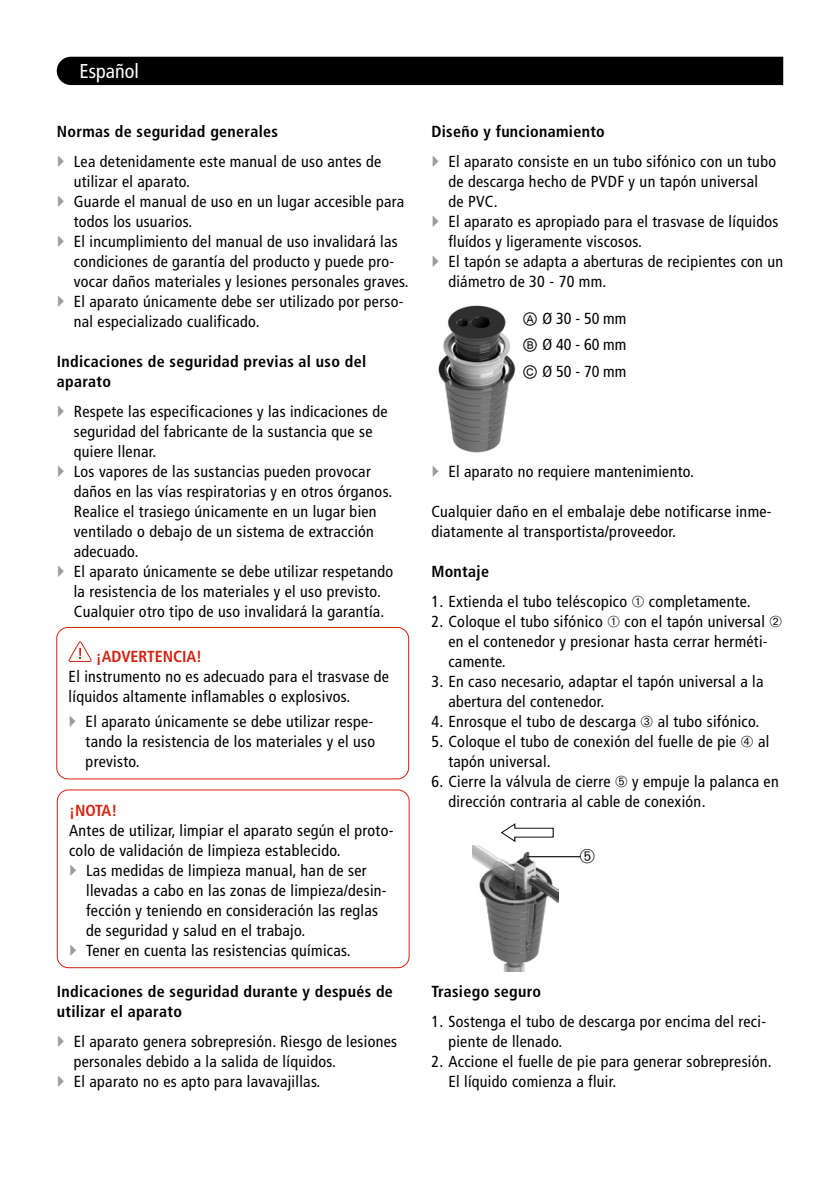
<style>
.page{position:relative;width:840px;height:1191px;background:#fff}
.page>*{position:absolute;margin:0;border:0;box-sizing:border-box;transform-origin:0 0}
.t1{font:condensed 20px "Frutiger";color:#fff}
.t2{font:condensed 16px/20px "Frutiger";letter-spacing:.02em;color:#000}
.t3{font:700 condensed 16px/20px "Frutiger";letter-spacing:.02em;color:#000}
.t4{font:700 condensed 16px "Frutiger";color:#d32210}
.s1{font-family:"Arial Unicode MS";font-stretch:normal}
</style>
<div class="page">
<div style="left:57px;top:57px;width:725px;height:28px;background:#000"></div>
<svg style="left:69px;top:641px;width:23px;height:21px"></svg>
<div style="left:56px;top:627px;width:353px;height:152px;border:1px solid #d32210;border-radius:11px"></div>
<div style="left:57px;top:789px;width:352px;height:179px;border:1px solid #d32210;border-radius:11px"></div>
<img style="left:438px;top:305px;width:78px;height:148px">
<img style="left:472px;top:845px;width:86px;height:126px">
<svg style="left:501px;top:823px;width:52px;height:19px"></svg>
<hr style="left:527px;top:856px;width:53px;height:1px;background:#000">
<p class="t1" style="left:79px;top:60px;width:61px">Español</p>
<p class="t3" style="left:57px;top:121px;width:223px">Normas de seguridad generales</p>
<p class="t2" style="left:74px;top:151px;width:336px">Lea detenidamente este manual de uso antes de utilizar el aparato.<br>Guarde el manual de uso en un lugar accesible para todos los usuarios.<br>El incumplimiento del manual de uso invalidará las condiciones de garantía del producto y puede pro&shy;vocar daños materiales y lesiones personales graves.<br>El aparato únicamente debe ser utilizado por perso&shy;nal especializado cualificado.</p>
<p class="t3" style="left:57px;top:351px;width:311px">Indicaciones de seguridad previas al uso del aparato</p>
<p class="t2" style="left:74px;top:401px;width:321px">Respete las especificaciones y las indicaciones de seguridad del fabricante de la sustancia que se quiere llenar.<br>Los vapores de las sustancias pueden provocar daños en las vías respiratorias y en otros órganos.<br>Realice el trasiego únicamente en un lugar bien ventilado o debajo de un sistema de extracción adecuado.<br>El aparato únicamente se debe utilizar respetando la resistencia de los materiales y el uso previsto.<br>Cualquier otro tipo de uso invalidará la garantía.</p>
<p class="t4" style="left:96px;top:647px;width:108px">¡ADVERTENCIA!</p>
<p class="t2" style="left:69px;top:666px;width:322px">El instrumento no es adecuado para el trasvase de líquidos altamente inflamables o explosivos.</p>
<p class="t2" style="left:86px;top:711px;width:291px;text-align:justify">El aparato únicamente se debe utilizar respe&shy;tando la resistencia de los materiales y el uso previsto.</p>
<p class="t4" style="left:69px;top:800px;width:50px">¡NOTA!</p>
<p class="t2" style="left:69px;top:820px;width:326px">Antes de utilizar, limpiar el aparato según el proto-</p>
<p class="t2" style="left:69px;top:840px;width:273px">colo de validación de limpieza establecido.</p>
<p class="t2" style="left:86px;top:860px;width:282px">Las medidas de limpieza manual, han de ser</p>
<p class="t2" style="left:86px;top:880px;width:302px">llevadas a cabo en las zonas de limpieza/desin-</p>
<p class="t2" style="left:86px;top:900px;width:293px">fección y teniendo en consideración las reglas</p>
<p class="t2" style="left:86px;top:920px;width:221px">de seguridad y salud en el trabajo.</p>
<p class="t2" style="left:86px;top:940px;width:266px">Tener en cuenta las resistencias químicas.</p>
<p class="t3" style="left:57px;top:981px;width:337px">Indicaciones de seguridad durante y después de utilizar el aparato</p>
<p class="t2" style="left:74px;top:1031px;width:325px">El aparato genera sobrepresión. Riesgo de lesiones personales debido a la salida de líquidos.<br>El aparato no es apto para lavavajillas.</p>
<p class="t3" style="left:431px;top:121px;width:175px">Diseño y funcionamiento</p>
<p class="t2" style="left:448px;top:151px;width:336px">El aparato consiste en un tubo sifónico con un tubo de descarga hecho de PVDF y un tapón universal<br>de PVC.<br>El aparato es apropiado para el trasvase de líquidos fluídos y ligeramente viscosos.<br>El tapón se adapta a aberturas de recipientes con un diámetro de 30 - 70 mm.</p>
<p class="t2" style="left:522px;top:306px;width:106px;line-height:26px;text-align:justify"><span class="s1">Ⓐ</span> Ø 30 - 50 mm <span class="s1">Ⓑ</span> Ø 40 - 60 mm <span class="s1">Ⓒ</span> Ø 50 - 70 mm</p>
<p class="t2" style="left:448px;top:461px;width:247px">El aparato no requiere mantenimiento.</p>
<p class="t2" style="left:431px;top:501px;width:342px">Cualquier daño en el embalaje debe notificarse inme&shy;diatamente al transportista/proveedor.</p>
<p class="t3" style="left:431px;top:561px;width:59px">Montaje</p>
<p class="t2" style="left:431px;top:591px;width:320px">1. Extienda el tubo teléscopico ➀ completamente.</p>
<p class="t2" style="left:448px;top:611px;width:335px;text-indent:-17px">2. Coloque el tubo sifónico ➀ con el tapón universal ➁ en el contenedor y presionar hasta cerrar herméti&shy;camente.</p>
<p class="t2" style="left:448px;top:671px;width:316px;text-indent:-17px">3. En caso necesario, adaptar el tapón universal a la abertura del contenedor.</p>
<p class="t2" style="left:431px;top:711px;width:329px">4. Enrosque el tubo de descarga ➂ al tubo sifónico.</p>
<p class="t2" style="left:448px;top:731px;width:322px;text-indent:-17px">5. Coloque el tubo de conexión del fuelle de pie ➃ al tapón universal.</p>
<p class="t2" style="left:448px;top:771px;width:332px;text-indent:-17px">6. Cierre la válvula de cierre ➄ y empuje la palanca en dirección contraria al cable de conexión.</p>
<p class="t3" style="left:431px;top:981px;width:111px">Trasiego seguro</p>
<p class="t2" style="left:448px;top:1011px;width:319px;text-indent:-17px">1. Sostenga el tubo de descarga por encima del reci&shy;piente de llenado.</p>
<p class="t2" style="left:448px;top:1051px;width:325px;text-indent:-17px">2. Accione el fuelle de pie para generar sobrepresión.<br>El líquido comienza a fluir.</p>
</div>
